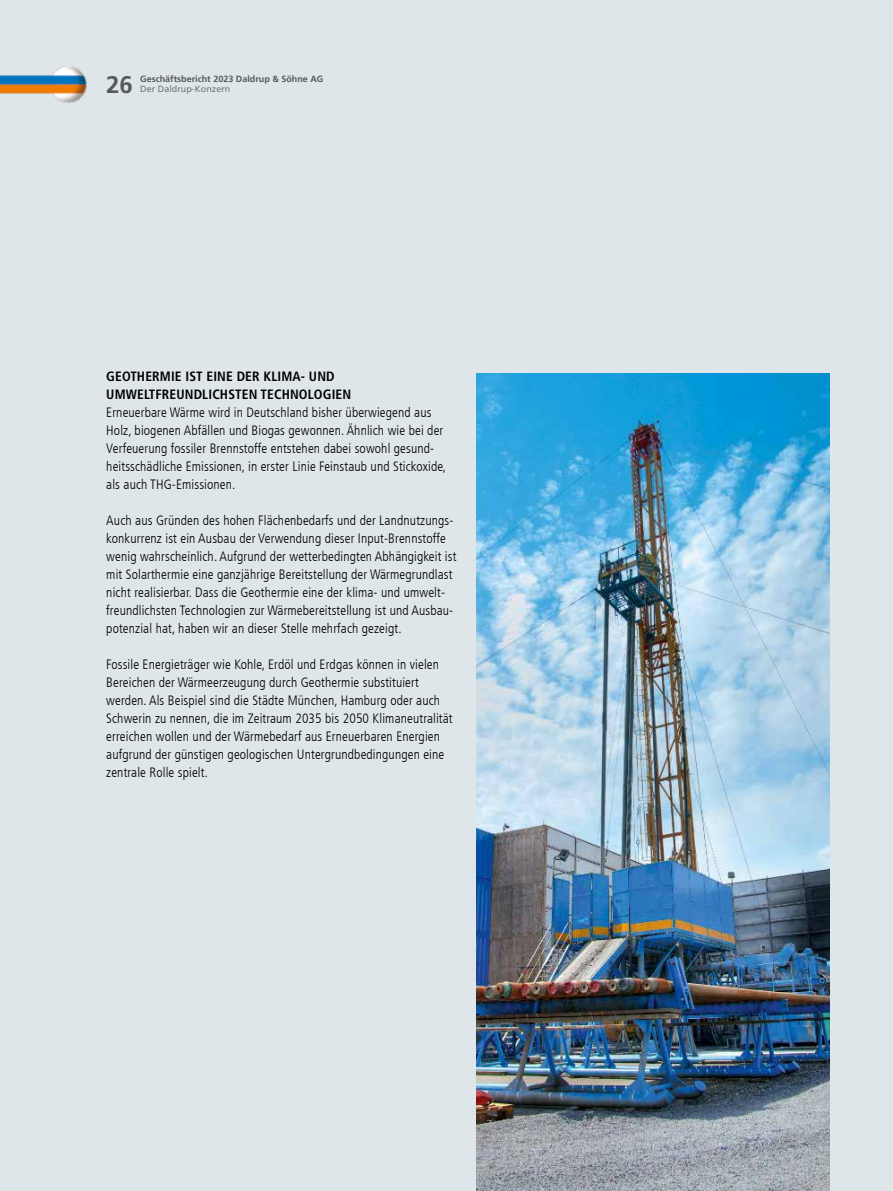
<style>
.page{position:relative;width:893px;height:1191px;background:#dfe6e9}
.page>*{position:absolute;margin:0;border:0;box-sizing:border-box;transform-origin:0 0}
.t1{font:700 24px "Frutiger LT Com";color:#575a5a}
.t2{font:300 condensed 13.5px/18px "Frutiger LT Com";letter-spacing:.01em;color:#000}
.t3{font:700 condensed 13.5px/18px "Frutiger LT Com";letter-spacing:.01em;color:#000}
.t4{font:700 9px "Frutiger LT Com";color:#575a5a}
.t5{font:9px "Frutiger LT Com";color:#727577}
</style>
<div class="page">
<img style="left:476px;top:373px;width:353px;height:818px">
<img style="left:0;top:66px;width:87px;height:37px">
<h1 class="t1" style="left:106px;top:70px;width:28px">26</h1>
<p class="t4" style="left:140px;top:74px;width:185px">Geschäftsbericht 2023 Daldrup &amp; Söhne AG</p>
<p class="t5" style="left:140px;top:84px;width:92px">Der Daldrup-Konzern</p>
<p class="t3" style="left:106px;top:367px;width:246px">GEOTHERMIE IST EINE DER KLIMA- UND<br>UMWELTFREUNDLICHSTEN TECHNOLOGIEN</p>
<p class="t2" style="left:106px;top:404px;width:341px">Erneuerbare Wärme wird in Deutschland bisher überwiegend aus Holz, biogenen Abfällen und Biogas gewonnen. Ähnlich wie bei der Verfeuerung fossiler Brennstoffe entstehen dabei sowohl gesund&shy;heitsschädliche Emissionen, in erster Linie Feinstaub und Stickoxide, als auch THG-Emissionen.</p>
<p class="t2" style="left:106px;top:512px;width:352px">Auch aus Gründen des hohen Flächenbedarfs und der Landnutzungs&shy;konkurrenz ist ein Ausbau der Verwendung dieser Input-Brennstoffe wenig wahrscheinlich. Aufgrund der wetterbedingten Abhängigkeit ist mit Solarthermie eine ganzjährige Bereitstellung der Wärmegrundlast nicht realisierbar. Dass die Geothermie eine der klima- und umwelt&shy;freundlichsten Technologien zur Wärmebereitstellung ist und Ausbau&shy;potenzial hat, haben wir an dieser Stelle mehrfach gezeigt.</p>
<p class="t2" style="left:106px;top:656px;width:348px">Fossile Energieträger wie Kohle, Erdöl und Erdgas können in vielen Bereichen der Wärmeerzeugung durch Geothermie substituiert werden. Als Beispiel sind die Städte München, Hamburg oder auch Schwerin zu nennen, die im Zeitraum 2035 bis 2050 Klimaneutralität erreichen wollen und der Wärmebedarf aus Erneuerbaren Energien aufgrund der günstigen geologischen Untergrundbedingungen eine zentrale Rolle spielt.</p>
</div>
